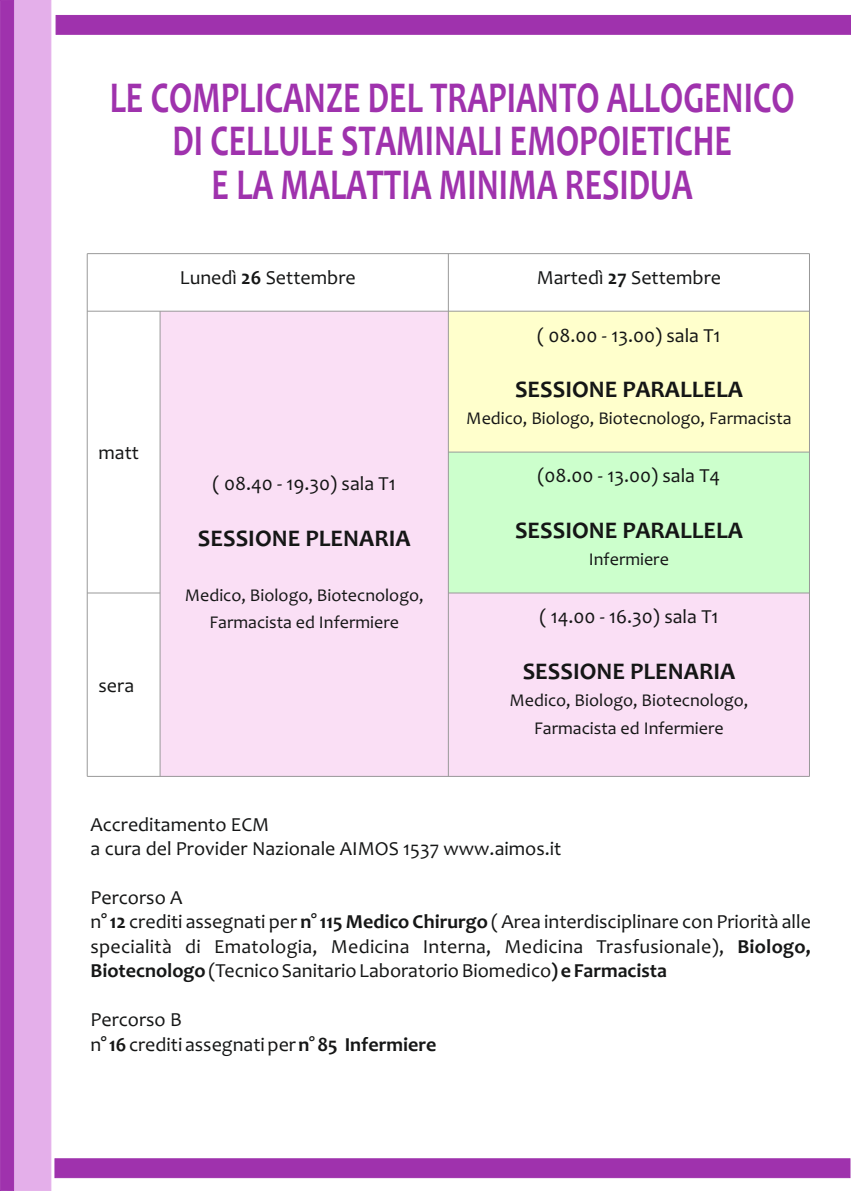
<style>
.page{position:relative;width:851px;height:1191px;background:#fff}
.page>*{position:absolute;margin:0;border:0;box-sizing:border-box;transform-origin:0 0}
.t1{font:700 44.4px/43.4px "Candara";color:#9f32ad;text-align:center;scale:.75 1}
.t2{font:700 24px "Candara";color:#151616}
.t3{font:20px/24.4px "Candara";color:#151616}
.t4{font:18px/27.6px "Candara";color:#151616;text-align:center}
.s1{font-weight:700}
</style>
<div class="page">
<div style="left:14px;top:0;width:37px;height:1191px;background:#e4afea"></div>
<svg style="left:0;top:0;width:14px;height:1191px;background:#9f33ad"></svg>
<div style="left:56px;top:15px;width:794px;height:20px;background:#9f32ad"></div>
<svg style="left:54px;top:1158px;width:796px;height:20px;background:#a034ae"></svg>
<div style="left:87px;top:254px;width:722px;height:522px;background:#fadff5"></div>
<div style="left:87px;top:254px;width:361px;height:57px;background:#fff"></div>
<div style="left:448px;top:254px;width:361px;height:57px;background:#fff"></div>
<div style="left:87px;top:311px;width:73px;height:282px;background:#fff"></div>
<div style="left:448px;top:311px;width:361px;height:141px;background:#ffc"></div>
<div style="left:448px;top:452px;width:361px;height:141px;background:#cfc"></div>
<div style="left:87px;top:593px;width:73px;height:183px;background:#fff"></div>
<hr style="left:87px;top:254px;width:1px;height:522px;background:#999">
<hr style="left:160px;top:311px;width:1px;height:465px;background:#999">
<hr style="left:448px;top:254px;width:1px;height:522px;background:#999">
<hr style="left:809px;top:254px;width:1px;height:522px;background:#999">
<hr style="left:87px;top:776px;width:722px;height:1px;background:#999">
<hr style="left:87px;top:592px;width:73px;height:1px;background:#999">
<hr style="left:448px;top:592px;width:361px;height:1px;background:#999">
<hr style="left:448px;top:452px;width:361px;height:1px;background:#999">
<hr style="left:87px;top:311px;width:722px;height:1px;background:#999">
<hr style="left:87px;top:253px;width:722px;height:1px;background:#999">
<h1 class="t1" style="left:110px;top:80px;width:914px">LE COMPLICANZE DEL TRAPIANTO ALLOGENICO<br>DI CELLULE STAMINALI EMOPOIETICHE<br>E LA MALATTIA MINIMA RESIDUA</h1>
<p class="t3" style="left:99px;top:442px;width:42px">matt</p>
<p class="t3" style="left:99px;top:675px;width:37px">sera</p>
<p class="t3" style="left:180px;top:267px;width:177px">Lunedì <span class="s1">26</span> Settembre</p>
<p class="t3" style="left:536px;top:267px;width:186px">Martedì <span class="s1">27</span> Settembre</p>
<p class="t3" style="left:213px;top:474px;width:184px">( 08.40 - 19.30) sala T1</p>
<p class="t2" style="left:198px;top:528px;width:214px">SESSIONE PLENARIA</p>
<p class="t4" style="left:185px;top:583px;width:240px">Medico, Biologo, Biotecnologo,<br>Farmacista ed Infermiere</p>
<p class="t3" style="left:537px;top:325px;width:185px">( 08.00 - 13.00) sala T1</p>
<p class="t2" style="left:515px;top:379px;width:229px">SESSIONE PARALLELA</p>
<p class="t4" style="left:466px;top:406px;width:327px">Medico, Biologo, Biotecnologo, Farmacista</p>
<p class="t3" style="left:537px;top:466px;width:184px">(08.00 - 13.00) sala T4</p>
<p class="t2" style="left:515px;top:520px;width:229px">SESSIONE PARALLELA</p>
<p class="t4" style="left:589px;top:547px;width:81px">Infermiere</p>
<p class="t3" style="left:539px;top:606px;width:181px">( 14.00 - 16.30) sala T1</p>
<p class="t2" style="left:522px;top:661px;width:214px">SESSIONE PLENARIA</p>
<p class="t4" style="left:509px;top:688px;width:240px">Medico, Biologo, Biotecnologo,<br>Farmacista ed Infermiere</p>
<p class="t3" style="left:90px;top:814px;width:472px">Accreditamento ECM<br>a cura del Provider Nazionale AIMOS 1537 www.aimos.it</p>
<p class="t3" style="left:90px;top:887px;width:722px">Percorso A<br>n° <span class="s1">12</span> crediti assegnati per <span class="s1">n° 115 Medico Chirurgo</span> ( Area interdisciplinare con Priorità alle specialità di Ematologia, Medicina Interna, Medicina Trasfusionale), <span class="s1">Biologo, Biotecnologo</span> (Tecnico Sanitario Laboratorio Biomedico<span class="s1">) e Farmacista</span></p>
<p class="t3" style="left:90px;top:1009px;width:347px">Percorso B<br>n° <span class="s1">16</span>crediti assegnati per <span class="s1">n° 85 Infermiere</span></p>
</div>
